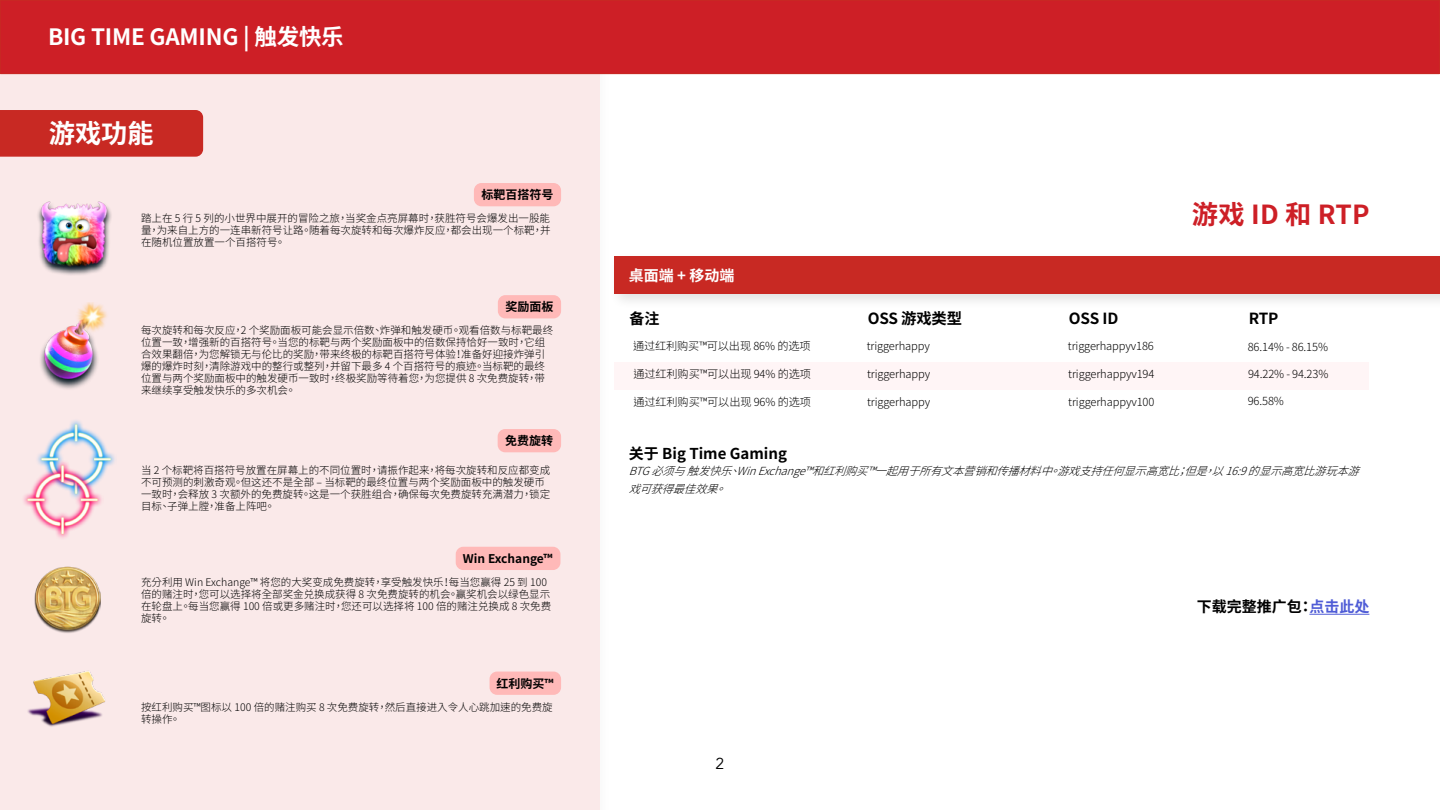
<style>
.page{position:relative;width:1440px;height:810px;background:#fff}
.page>*{position:absolute;margin:0;border:0;box-sizing:border-box;transform-origin:0 0}
.t1{font:700 26.25px "Noto Sans CJ Ktc";letter-spacing:.01em;color:#cd1f26}
.t2{font:700 26.25px "Noto Sans CJ Ktc";color:#fff}
.t3{font:700 22.5px "Noto Sans CJ Ktc";letter-spacing:-.01em;color:#fff}
.t4{font:15.75px "Avenir";color:#000}
.t5{font:700 15.38px "Noto Sans CJ Ktc";letter-spacing:-.01em;color:#000}
.t6{font:700 15px "Noto Sans CJ Ktc";color:#000}
.t7{font:700 15px "Noto Sans CJ Ktc";color:#fff}
.t8{font:700 12px "Noto Sans CJ Ktc";color:#000}
.t9{font:300 11.18px "Noto Sans CJ Ktc";letter-spacing:-.01em;color:#000}
.t10{font:italic 300 11.18px/17.2px "Noto Sans CJ Ktc";color:#000}
.t11{font:300 10.5px/12px "Noto Sans CJ Ktc";color:#000}
.s1{color:#4f5cd6}
</style>
<div class="page">
<div style="left:0;top:0;width:614px;height:810px;background:#000;opacity:.75"></div>
<div style="left:0;top:0;width:599px;height:810px;background:#fae9e9"></div>
<div style="left:615px;top:362px;width:754px;height:27px;background:#fff5f6"></div>
<img style="left:35px;top:566px;width:66px;height:67px">
<img style="left:40px;top:302px;width:67px;height:87px">
<img style="left:27px;top:671px;width:79px;height:56px">
<img style="left:38px;top:201px;width:74px;height:74px">
<div style="left:498px;top:295px;width:63px;height:23px;background:#ffb9b8;border-radius:8px"></div>
<div style="left:474px;top:183px;width:87px;height:23px;background:#ffb9b8;border-radius:8px"></div>
<div style="left:609px;top:251px;width:831px;height:58px;background:#000;opacity:.12"></div>
<div style="left:615px;top:256px;width:825px;height:38px;background:#c82923"></div>
<div style="left:490px;top:672px;width:71px;height:23px;background:#ffb9b8;border-radius:8px"></div>
<div style="left:456px;top:547px;width:104px;height:23px;background:#ffb9b8;border-radius:8px"></div>
<div style="left:0;top:0;width:1440px;height:74px;background:#cd1f26"></div>
<div style="left:0;top:110px;width:203px;height:47px;background:#c82923"></div>
<img style="left:37px;top:420px;width:78px;height:54px">
<div style="left:498px;top:429px;width:63px;height:23px;background:#ffb9b8;border-radius:8px"></div>
<img style="left:23px;top:459px;width:81px;height:80px">
<hr style="left:1309px;top:614px;width:60px;height:1px;background:#4f5cd6">
<h2 class="t3" style="left:48px;top:24px;width:297px">BIG TIME GAMING | 触发快乐</h2>
<h1 class="t2" style="left:49px;top:119px;width:106px">游戏功能</h1>
<p class="t8" style="left:481px;top:188px;width:73px">标靶百搭符号</p>
<p class="t11" style="left:141px;top:213px;width:411px;text-align:justify">踏上在 5 行 5 列的小世界中展开的冒险之旅，当奖金点亮屏幕时，获胜符号会爆发出一股能量，为来自上方的一连串新符号让路。随着每次旋转和每次爆炸反应，都会出现一个标靶，并在随机位置放置一个百搭符号。</p>
<p class="t8" style="left:505px;top:300px;width:49px">奖励面板</p>
<p class="t11" style="left:141px;top:325px;width:414px">每次旋转和每次反应，2 个奖励面板可能会显示倍数、炸弹和触发硬币。观看倍数与标靶最终位置一致，增强新的百搭符号。当您的标靶与两个奖励面板中的倍数保持恰好一致时，它组合效果翻倍，为您解锁无与伦比的奖励，带来终极的标靶百搭符号体验！准备好迎接炸弹引爆的爆炸时刻，清除游戏中的整行或整列，并留下最多 4 个百搭符号的痕迹。当标靶的最终位置与两个奖励面板中的触发硬币一致时，终极奖励等待着您，为您提供 8 次免费旋转，带来继续享受触发快乐的多次机会。</p>
<p class="t8" style="left:505px;top:434px;width:49px">免费旋转</p>
<p class="t11" style="left:141px;top:465px;width:411px">当 2 个标靶将百搭符号放置在屏幕上的不同位置时，请振作起来，将每次旋转和反应都变成不可预测的刺激奇观。但这还不是全部 – 当标靶的最终位置与两个奖励面板中的触发硬币一致时，会释放 3 次额外的免费旋转。这是一个获胜组合，确保每次免费旋转充满潜力，锁定目标、子弹上膛，准备上阵吧。</p>
<p class="t8" style="left:463px;top:552px;width:91px">Win Exchange™</p>
<p class="t11" style="left:141px;top:577px;width:412px">充分利用 Win Exchange™ 将您的大奖变成免费旋转，享受触发快乐！每当您赢得 25 到 100倍的赌注时，您可以选择将全部奖金兑换成获得 8 次免费旋转的机会。赢奖机会以绿色显示在轮盘上。每当您赢得 100 倍或更多赌注时，您还可以选择将 100 倍的赌注兑换成 8 次免费旋转。</p>
<p class="t8" style="left:497px;top:676px;width:59px">红利购买™</p>
<p class="t11" style="left:141px;top:701px;width:413px">按红利购买™图标以 100 倍的赌注购买 8 次免费旋转，然后直接进入令人心跳加速的免费旋转操作。</p>
<h3 class="t7" style="left:629px;top:267px;width:107px">桌面端 + 移动端</h3>
<h3 class="t6" style="left:630px;top:310px;width:31px">备注</h3>
<h3 class="t5" style="left:868px;top:310px;width:96px">OSS 游戏类型</h3>
<h3 class="t5" style="left:1069px;top:310px;width:51px">OSS ID</h3>
<h1 class="t1" style="left:1192px;top:199px;width:179px">游戏 ID 和 RTP</h1>
<h3 class="t5" style="left:1249px;top:310px;width:31px">RTP</h3>
<p class="t9" style="left:633px;top:340px;width:179px">通过红利购买™可以出现 86% 的选项</p>
<p class="t9" style="left:867px;top:340px;width:65px">triggerhappy</p>
<p class="t9" style="left:1068px;top:340px;width:88px">triggerhappyv186</p>
<p class="t9" style="left:1248px;top:341px;width:82px">86.14% - 86.15%</p>
<p class="t9" style="left:633px;top:368px;width:179px">通过红利购买™可以出现 94% 的选项</p>
<p class="t9" style="left:633px;top:395px;width:179px">通过红利购买™可以出现 96% 的选项</p>
<h3 class="t6" style="left:629px;top:445px;width:160px">关于 Big Time Gaming</h3>
<p class="t9" style="left:867px;top:368px;width:65px">triggerhappy</p>
<p class="t9" style="left:867px;top:395px;width:65px">triggerhappy</p>
<p class="t9" style="left:1068px;top:368px;width:88px">triggerhappyv194</p>
<p class="t9" style="left:1068px;top:395px;width:88px">triggerhappyv100</p>
<p class="t9" style="left:1248px;top:368px;width:82px">94.22% - 94.23%</p>
<p class="t9" style="left:1248px;top:395px;width:38px">96.58%</p>
<p class="t10" style="left:629px;top:463px;width:742px">BTG必须与触发快乐、WinExchange™和红利购买™一起用于所有文本营销和传播材料中。游戏支持任何显示高宽比；但是，以16:9的显示高宽比游玩本游戏可获得最佳效果。</p>
<h3 class="t4" style="left:716px;top:754px;width:10px">2</h3>
<h3 class="t6" style="left:1197px;top:598px;width:174px">下载完整推广包：<span class="s1">点击此处</span></h3>
</div>
